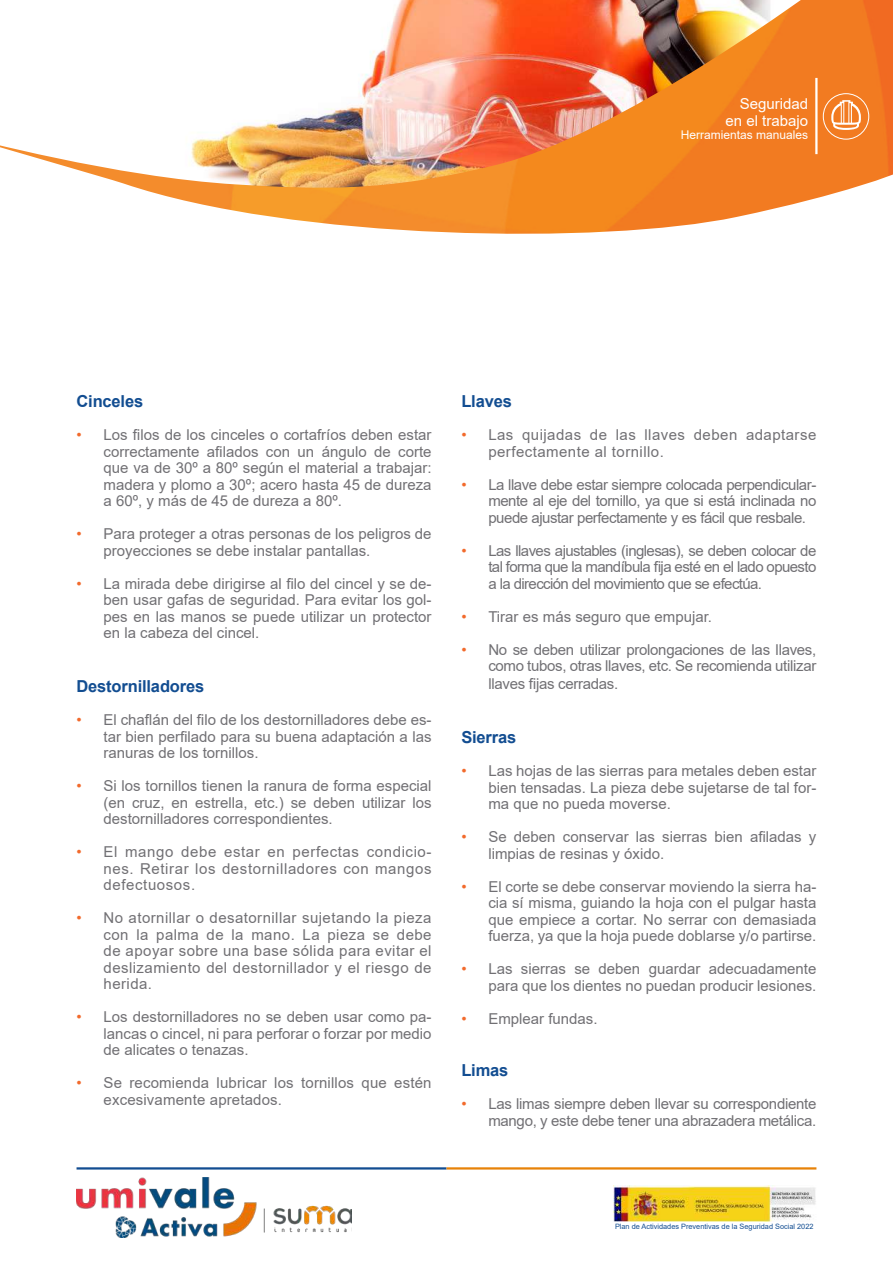
<style>
.page{position:relative;width:893px;height:1263px;background:#fff}
.page>*{position:absolute;margin:0;border:0;box-sizing:border-box;transform-origin:0 0}
.t1{font:700 16.5px "Arial";letter-spacing:-.01em;color:#124d91}
.t2{font:15px/16.5px "Arial";color:#717074;text-align:justify}
.t3{font:15px/16.5px "Arial";letter-spacing:-.02em;color:#717074;text-align:right}
.t4{font:15px/16.5px "Arial";letter-spacing:.03em;color:#717074}
.t5{font:15px/16.5px "Arial";color:#fff;text-align:right}
.t6{font:12px "Arial";color:#fff}
.t7{font:7.35px "Arial";color:#124d91}
.s1{color:#f26a2c}
</style>
<div class="page">
<img style="left:614px;top:1185px;width:202px;height:36px">
<hr style="left:77px;top:1167px;width:369px;height:2px;background:#124d91">
<hr style="left:446px;top:1167px;width:370px;height:2px;background:#e78208">
<img style="left:77px;top:1178px;width:275px;height:59px">
<img style="left:0;top:0;width:893px;height:234px">
<hr style="left:815px;top:78px;width:2px;height:76px;background:#fff">
<svg style="left:831px;top:100px;width:30px;height:30px"></svg>
<div style="left:823px;top:93px;width:46px;height:47px;border:1px solid #fff;border-radius:50%"></div>
<p class="t5" style="left:726px;top:96px;width:84px">Seguridad en el trabajo</p>
<p class="t6" style="left:681px;top:127px;width:129px">Herramientas manuales</p>
<p class="t1" style="left:77px;top:390px;width:68px">Cinceles</p>
<p class="t2" style="left:104px;top:426px;width:330px;text-indent:-27px"><span class="s1">•</span> Los filos de los cinceles o cortafríos deben estar correctamente afilados con un ángulo de corte que va de 30º a 80º según el material a trabajar: madera y plomo a 30º; acero hasta 45 de dureza a 60º, y más de 45 de dureza a 80º.</p>
<p class="t2" style="left:104px;top:525px;width:330px;text-indent:-27px"><span class="s1">•</span> Para proteger a otras personas de los peligros de proyecciones se debe instalar pantallas.</p>
<p class="t2" style="left:104px;top:575px;width:330px;text-indent:-27px"><span class="s1">•</span> La mirada debe dirigirse al filo del cincel y se de&shy;ben usar gafas de seguridad. Para evitar los gol&shy;pes en las manos se puede utilizar un protector en la cabeza del cincel.</p>
<p class="t1" style="left:77px;top:675px;width:129px">Destornilladores</p>
<p class="t2" style="left:104px;top:711px;width:330px;text-indent:-27px"><span class="s1">•</span> El chaflán del filo de los destornilladores debe es&shy;tar bien perfilado para su buena adaptación a las ranuras de los tornillos.</p>
<p class="t2" style="left:104px;top:777px;width:330px;text-indent:-27px"><span class="s1">•</span> Si los tornillos tienen la ranura de forma especial (en cruz, en estrella, etc.) se deben utilizar los destornilladores correspondientes.</p>
<p class="t2" style="left:104px;top:843px;width:330px;text-indent:-27px"><span class="s1">•</span> El mango debe estar en perfectas condicio&shy;nes. Retirar los destornilladores con mangos defectuosos.</p>
<p class="t2" style="left:104px;top:909px;width:330px;text-indent:-27px"><span class="s1">•</span> No atornillar o desatornillar sujetando la pieza con la palma de la mano. La pieza se debe de apoyar sobre una base sólida para evitar el deslizamiento del destornillador y el riesgo de herida.</p>
<p class="t2" style="left:104px;top:1008px;width:330px;text-indent:-27px"><span class="s1">•</span> Los destornilladores no se deben usar como pa&shy;lancas o cincel, ni para perforar o forzar por medio de alicates o tenazas.</p>
<p class="t2" style="left:104px;top:1074px;width:330px;text-indent:-27px"><span class="s1">•</span> Se recomienda lubricar los tornillos que estén excesivamente apretados.</p>
<p class="t1" style="left:461px;top:390px;width:52px">Llaves</p>
<p class="t4" style="left:488px;top:426px;width:329px;text-indent:-27px"><span class="s1">•</span> Las quijadas de las llaves deben adaptarse perfectamente al tornillo.</p>
<p class="t2" style="left:488px;top:476px;width:330px;text-indent:-27px"><span class="s1">•</span> La llave debe estar siempre colocada perpendicular&shy;mente al eje del tornillo, ya que si está inclinada no puede ajustar perfectamente y es fácil que resbale.</p>
<p class="t2" style="left:488px;top:542px;width:329px;text-indent:-27px"><span class="s1">•</span> Las llaves ajustables (inglesas), se deben colocar de tal forma que la mandíbula fija esté en el lado opuesto a la dirección del movimiento que se efectúa.</p>
<p class="t2" style="left:461px;top:608px;width:252px"><span class="s1">•</span> Tirar es más seguro que empujar.</p>
<p class="t3" style="left:461px;top:641px;width:356px"><span class="s1">•</span> No se deben utilizar prolongaciones de las llaves, como tubos, otras llaves, etc. Se recomienda utilizar</p>
<p class="t3" style="left:488px;top:675px;width:131px">llaves fijas cerradas.</p>
<p class="t1" style="left:461px;top:726px;width:56px">Sierras</p>
<p class="t2" style="left:488px;top:762px;width:330px;text-indent:-27px"><span class="s1">•</span> Las hojas de las sierras para metales deben estar bien tensadas. La pieza debe sujetarse de tal for&shy;ma que no pueda moverse.</p>
<p class="t2" style="left:488px;top:828px;width:330px;text-indent:-27px"><span class="s1">•</span> Se deben conservar las sierras bien afiladas y limpias de resinas y óxido.</p>
<p class="t2" style="left:488px;top:878px;width:330px;text-indent:-27px"><span class="s1">•</span> El corte se debe conservar moviendo la sierra ha&shy;cia sí misma, guiando la hoja con el pulgar hasta que empiece a cortar. No serrar con demasiada fuerza, ya que la hoja puede doblarse y/o partirse.</p>
<p class="t2" style="left:461px;top:960px;width:357px;text-align:right"><span class="s1">•</span> Las sierras se deben guardar adecuadamente para que los dientes no puedan producir lesiones.</p>
<p class="t2" style="left:461px;top:1010px;width:138px"><span class="s1">•</span> Emplear fundas.</p>
<p class="t1" style="left:461px;top:1059px;width:49px">Limas</p>
<p class="t3" style="left:461px;top:1095px;width:356px"><span class="s1">•</span> Las limas siempre deben llevar su correspondiente mango, y este debe tener una abrazadera metálica.</p>
<p class="t7" style="left:615px;top:1221px;width:200px">Plan de Actividades Preventivas de la Seguridad Social 2022</p>
</div>
